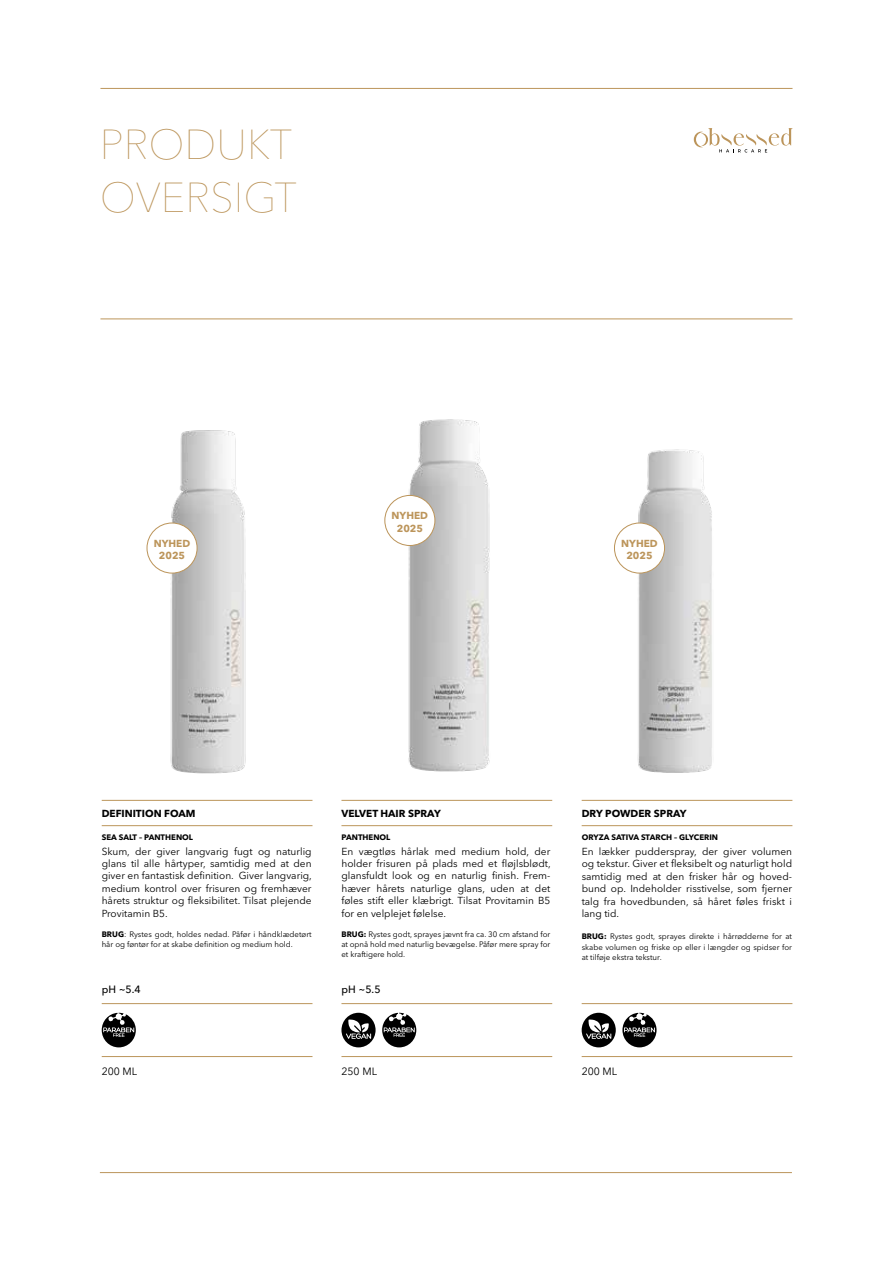
<style>
.page{position:relative;width:893px;height:1263px;background:#fff}
.page>*{position:absolute;margin:0;border:0;box-sizing:border-box;transform-origin:0 0}
.t1{font:200 41.55px/52.8px "Avenir Next LT Pro";color:#bc955b}
.t2{font:10.5px "Avenir Next LT Pro";color:#000}
.t3{font:500 10.5px "Avenir Next LT Pro";color:#000}
.t4{font:10.2px/12.3px "Avenir Next LT Pro";color:#000;text-align:justify}
.t5{font:700 10.2px "Avenir Next LT Pro";color:#000}
.t6{font:700 10.2px/12.3px "Avenir Next LT Pro";color:#bc955b;text-align:center}
.t7{font:7.8px/10.2px "Avenir Next LT Pro";color:#000;text-align:justify}
.t8{font:700 7.8px "Avenir Next LT Pro";color:#000}
.s1{font-weight:700}
</style>
<div class="page">
<hr style="left:100px;top:1172px;width:692px;height:1px;background:#bc955b">
<hr style="left:341px;top:800px;width:211px;height:1px;background:#bc955b">
<hr style="left:341px;top:825px;width:211px;height:1px;background:#bc955b">
<hr style="left:341px;top:1003px;width:211px;height:1px;background:#bc955b">
<hr style="left:341px;top:1056px;width:211px;height:1px;background:#bc955b">
<svg style="left:341px;top:1013px;width:35px;height:34px"></svg>
<hr style="left:102px;top:800px;width:210px;height:1px;background:#bc955b">
<hr style="left:102px;top:825px;width:210px;height:1px;background:#bc955b">
<hr style="left:102px;top:1003px;width:210px;height:1px;background:#bc955b">
<hr style="left:102px;top:1056px;width:210px;height:1px;background:#bc955b">
<svg style="left:102px;top:1013px;width:34px;height:34px"></svg>
<hr style="left:582px;top:800px;width:210px;height:1px;background:#bc955b">
<hr style="left:582px;top:825px;width:210px;height:1px;background:#bc955b">
<svg style="left:582px;top:1013px;width:34px;height:34px"></svg>
<hr style="left:582px;top:1003px;width:210px;height:1px;background:#bc955b">
<hr style="left:582px;top:1056px;width:210px;height:1px;background:#bc955b">
<svg style="left:694px;top:128px;width:98px;height:24px"></svg>
<hr style="left:100px;top:88px;width:692px;height:1px;background:#bc955b">
<hr style="left:100px;top:319px;width:692px;height:1px;background:#bc955b">
<svg style="left:382px;top:1013px;width:34px;height:34px"></svg>
<svg style="left:622px;top:1013px;width:35px;height:34px"></svg>
<img style="left:170px;top:430px;width:76px;height:343px">
<img style="left:399px;top:419px;width:91px;height:353px">
<img style="left:637px;top:449px;width:75px;height:324px">
<div style="left:614px;top:523px;width:50px;height:50px;background:#fff;border-radius:50%"></div>
<div style="left:614px;top:522px;width:51px;height:52px;border:1px solid #bc955b;border-radius:50%"></div>
<div style="left:385px;top:495px;width:50px;height:50px;background:#fff;border-radius:50%"></div>
<div style="left:384px;top:495px;width:51px;height:51px;border:1px solid #bc955b;border-radius:50%"></div>
<div style="left:147px;top:523px;width:50px;height:50px;background:#fff;border-radius:50%"></div>
<div style="left:146px;top:522px;width:52px;height:52px;border:1px solid #bc955b;border-radius:50%"></div>
<h1 class="t1" style="left:100px;top:119px;width:198px">PRODUKT<br>OVERSIGT</h1>
<p class="t6" style="left:154px;top:537px;width:38px">NYHED<br>2025</p>
<p class="t6" style="left:392px;top:510px;width:38px">NYHED<br>2025</p>
<p class="t6" style="left:621px;top:537px;width:38px">NYHED<br>2025</p>
<p class="t5" style="left:102px;top:807px;width:95px">DEFINITION FOAM</p>
<p class="t8" style="left:102px;top:832px;width:93px">SEA SALT – PANTHENOL</p>
<p class="t4" style="left:102px;top:845px;width:212px">Skum, der giver langvarig fugt og naturlig glans til alle hårtyper, samtidig med at den giver en fantastisk definition. Giver langvarig, medium kontrol over frisuren og fremhæver hårets struktur og fleksibilitet. Tilsat plejende Provitamin B5.</p>
<p class="t7" style="left:102px;top:929px;width:211px"><span class="s1">BRUG</span>: Rystes godt, holdes nedad. Påfør i håndklædetørt hår og føntør for at skabe definition og medium hold.</p>
<p class="t5" style="left:341px;top:807px;width:101px">VELVET HAIR SPRAY</p>
<p class="t8" style="left:341px;top:832px;width:50px">PANTHENOL</p>
<p class="t4" style="left:341px;top:845px;width:211px">En vægtløs hårlak med medium hold, der holder frisuren på plads med et fløjlsblødt, glansfuldt look og en naturlig finish. Frem&shy;hæver hårets naturlige glans, uden at det føles stift eller klæbrigt. Tilsat Provitamin B5 for en velplejet følelse.</p>
<p class="t7" style="left:341px;top:929px;width:210px"><span class="s1">BRUG:</span> Rystes godt, sprayes jævnt fra ca. 30 cm afstand for at opnå hold med naturlig bevægelse. Påfør mere spray for et kraftigere hold.</p>
<p class="t5" style="left:582px;top:807px;width:106px">DRY POWDER SPRAY</p>
<p class="t8" style="left:582px;top:832px;width:138px">ORYZA SATIVA STARCH – GLYCERIN</p>
<p class="t4" style="left:582px;top:845px;width:212px">En lækker pudderspray, der giver volumen og tekstur. Giver et fleksibelt og naturligt hold samtidig med at den frisker hår og hoved&shy;bund op. Indeholder risstivelse, som fjerner talg fra hovedbunden, så håret føles friskt i lang tid.</p>
<p class="t7" style="left:582px;top:931px;width:212px"><span class="s1">BRUG:</span> Rystes godt, sprayes direkte i hårrødderne for at skabe volumen og friske op eller i længder og spidser for at tilføje ekstra tekstur.</p>
<p class="t3" style="left:102px;top:983px;width:41px">pH ~5.4</p>
<p class="t3" style="left:341px;top:983px;width:41px">pH ~5.5</p>
<p class="t2" style="left:102px;top:1065px;width:37px">200 ML</p>
<p class="t2" style="left:341px;top:1065px;width:37px">250 ML</p>
<p class="t2" style="left:582px;top:1065px;width:37px">200 ML</p>
</div>
